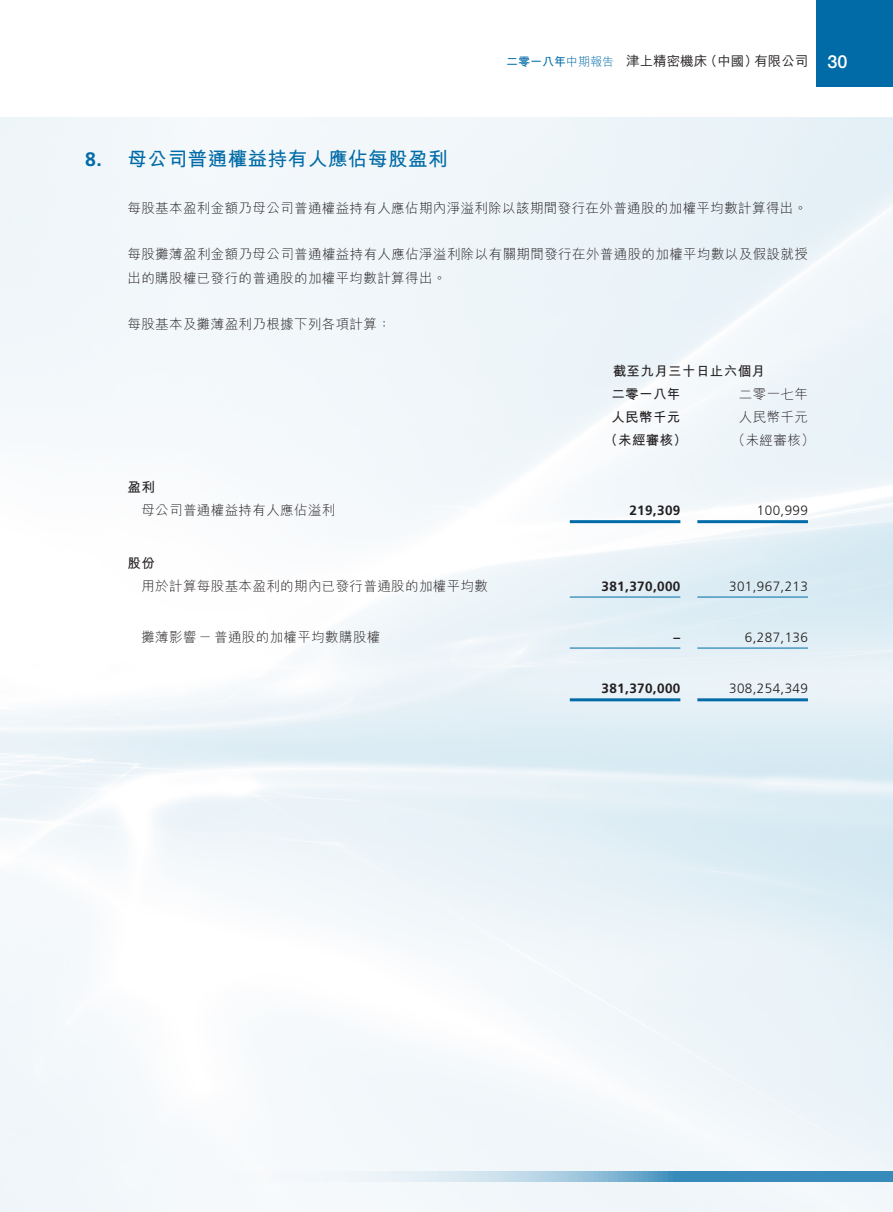
<style>
.page{position:relative;width:893px;height:1212px;background:#fff}
.page>*{position:absolute;margin:0;border:0;box-sizing:border-box;transform-origin:0 0}
.t1{font:700 19.5px "M Hei HK";letter-spacing:.03em;color:#006ba7}
.t2{font:700 19.5px "Frutiger LT Std";color:#006ba7}
.t3{font:500 18px "Helvetica Neue LT Std";color:#fff}
.t4{font:300 13.5px/23.2px "M Hei HK";letter-spacing:.03em;color:#231f20}
.t5{font:300 13.5px "Frutiger LT Std";letter-spacing:.03em;color:#231f20}
.t6{font:700 13.5px "M Hei HK";letter-spacing:.03em;color:#231f20}
.t7{font:700 13.5px "Frutiger LT Std";letter-spacing:.03em;color:#231f20}
.t8{font:500 13.5px "M Hei HK";color:#231f20}
.t9{font:700 12px "M Hei HK";color:#006ba7}
.s1{font-weight:300}
</style>
<div class="page">
<div style="left:816px;top:0;width:77px;height:87px;background:#006ba7"></div>
<svg style="left:0;top:1171px;width:893px;height:11px"></svg>
<hr style="left:570px;top:520px;width:110px;height:3px;background:#006ba7">
<hr style="left:697px;top:520px;width:111px;height:3px;background:#006ba7">
<hr style="left:570px;top:597px;width:110px;height:1px;background:#006ba7">
<hr style="left:697px;top:597px;width:111px;height:1px;background:#006ba7">
<hr style="left:570px;top:648px;width:110px;height:1px;background:#006ba7">
<hr style="left:697px;top:648px;width:111px;height:1px;background:#006ba7">
<hr style="left:570px;top:698px;width:110px;height:3px;background:#006ba7">
<hr style="left:697px;top:698px;width:111px;height:3px;background:#006ba7">
<p class="t9" style="left:506px;top:53px;width:109px">二零一八年<span class="s1">中期報告</span></p>
<p class="t8" style="left:626px;top:52px;width:82px">津上精密機床</p>
<p class="t8" style="left:754px;top:52px;width:55px">有限公司</p>
<p class="t8" style="left:704px;top:52px;width:55px">（中國）</p>
<h2 class="t3" style="left:828px;top:51px;width:22px">30</h2>
<h1 class="t2" style="left:85px;top:148px;width:18px">8.</h1>
<h1 class="t1" style="left:128px;top:145px;width:322px">母公司普通權益持有人應佔每股盈利</h1>
<p class="t4" style="left:128px;top:196px;width:681px">每股基本盈利金額乃母公司普通權益持有人應佔期內淨溢利除以該期間發行在外普通股的加權平均數計算得出。</p>
<p class="t4" style="left:128px;top:242px;width:682px">每股攤薄盈利金額乃母公司普通權益持有人應佔淨溢利除以有關期間發行在外普通股的加權平均數以及假設就授出的購股權已發行的普通股的加權平均數計算得出。</p>
<p class="t4" style="left:128px;top:312px;width:265px">每股基本及攤薄盈利乃根據下列各項計算：</p>
<p class="t6" style="left:613px;top:361px;width:154px">截至九月三十日止六個月</p>
<p class="t4" style="left:739px;top:382px;width:71px">二零一七年</p>
<p class="t6" style="left:611px;top:384px;width:71px">二零一八年</p>
<p class="t6" style="left:128px;top:477px;width:29px">盈利</p>
<p class="t4" style="left:141px;top:498px;width:195px">母公司普通權益持有人應佔溢利</p>
<p class="t6" style="left:128px;top:553px;width:29px">股份</p>
<p class="t4" style="left:141px;top:574px;width:348px">用於計算每股基本盈利的期內已發行普通股的加權平均數</p>
<p class="t4" style="left:141px;top:625px;width:240px">攤薄影響－普通股的加權平均數購股權</p>
<p class="t6" style="left:611px;top:407px;width:71px">人民幣千元</p>
<p class="t4" style="left:739px;top:405px;width:71px">人民幣千元</p>
<p class="t6" style="left:604px;top:430px;width:84px">（未經審核）</p>
<p class="t4" style="left:732px;top:428px;width:84px">（未經審核(</p>
<p class="t7" style="left:629px;top:502px;width:53px">219,309</p>
<p class="t5" style="left:757px;top:503px;width:53px">100,999</p>
<p class="t7" style="left:602px;top:578px;width:80px">381,370,000</p>
<p class="t5" style="left:729px;top:579px;width:80px">301,967,213</p>
<p class="t7" style="left:674px;top:630px;width:8px">–</p>
<p class="t5" style="left:745px;top:630px;width:65px">6,287,136</p>
<p class="t7" style="left:602px;top:681px;width:80px">381,370,000</p>
<p class="t5" style="left:729px;top:681px;width:80px">308,254,349</p>
</div>
